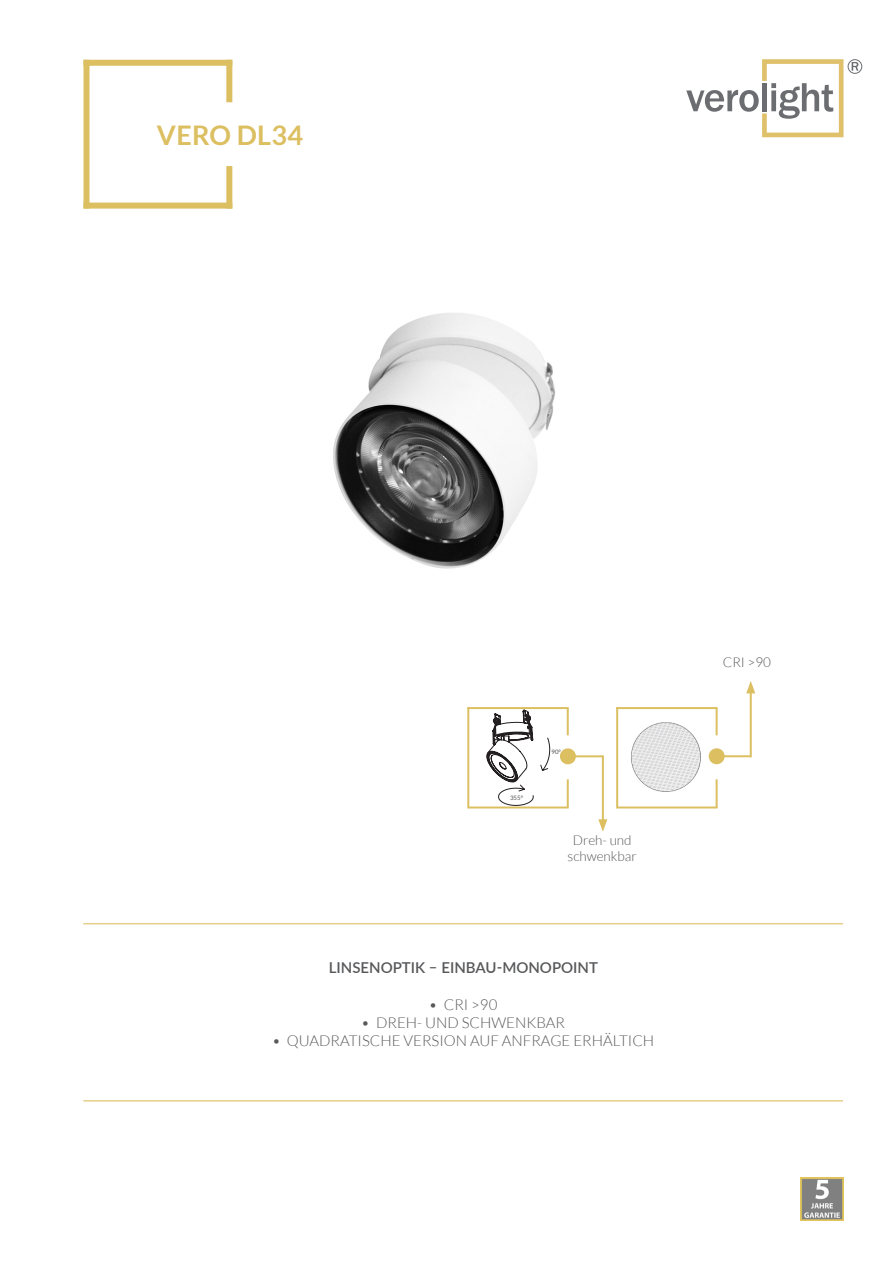
<style>
.page{position:relative;width:893px;height:1263px;background:#fff}
.page>*{position:absolute;margin:0;border:0;box-sizing:border-box;transform-origin:0 0}
.t1{font:700 27px "Lato";letter-spacing:.01em;color:#dcbf61}
.t2{font:300 15px "Lato";color:#57585a}
.t3{font:600 15px "Lato";color:#57585a}
.t4{font:300 13.5px/16.2px "Lato";color:#57585a;text-align:center}
.t5{font:6.15px "Lato";color:#4b4c4d}
</style>
<div class="page">
<div style="left:226px;top:166px;width:6px;height:43px;background:#dcbf61"></div>
<div style="left:84px;top:60px;width:6px;height:149px;background:#dcbf61"></div>
<div style="left:84px;top:203px;width:148px;height:6px;background:#dcbf61"></div>
<div style="left:226px;top:60px;width:6px;height:42px;background:#dcbf61"></div>
<div style="left:84px;top:60px;width:148px;height:6px;background:#dcbf61"></div>
<img style="left:800px;top:1178px;width:43px;height:42px">
<hr style="left:567px;top:779px;width:2px;height:28px;background:#dcbf61">
<hr style="left:467px;top:707px;width:2px;height:100px;background:#dcbf61">
<hr style="left:467px;top:806px;width:102px;height:2px;background:#dcbf61">
<hr style="left:567px;top:708px;width:2px;height:27px;background:#dcbf61">
<hr style="left:467px;top:707px;width:102px;height:2px;background:#dcbf61">
<hr style="left:716px;top:779px;width:2px;height:28px;background:#dcbf61">
<hr style="left:616px;top:707px;width:2px;height:100px;background:#dcbf61">
<hr style="left:616px;top:806px;width:102px;height:2px;background:#dcbf61">
<hr style="left:716px;top:708px;width:2px;height:27px;background:#dcbf61">
<hr style="left:616px;top:707px;width:102px;height:2px;background:#dcbf61">
<hr style="left:750px;top:690px;width:2px;height:67px;background:#dcbf61">
<svg style="left:746px;top:681px;width:9px;height:12px"></svg>
<div style="left:709px;top:748px;width:16px;height:16px;border:8px solid #dcbf61;border-radius:50%"></div>
<hr style="left:723px;top:755px;width:28px;height:2px;background:#dcbf61">
<hr style="left:602px;top:755px;width:2px;height:68px;background:#dcbf61">
<svg style="left:598px;top:819px;width:9px;height:13px"></svg>
<div style="left:560px;top:748px;width:16px;height:16px;border:8px solid #dcbf61;border-radius:50%"></div>
<hr style="left:575px;top:755px;width:28px;height:2px;background:#dcbf61">
<svg style="left:686px;top:59px;width:157px;height:78px"></svg>
<svg style="left:852px;top:62px;width:6px;height:9px"></svg>
<div style="left:848px;top:59px;width:14px;height:15px;border:1px solid #6c6d70;border-radius:50%"></div>
<img style="left:333px;top:313px;width:222px;height:256px">
<img style="left:631px;top:723px;width:70px;height:69px">
<svg style="left:484px;top:709px;width:67px;height:96px"></svg>
<hr style="left:83px;top:923px;width:760px;height:1px;background:#dcbf61">
<hr style="left:83px;top:1100px;width:760px;height:1px;background:#dcbf61">
<p class="t1" style="left:157px;top:120px;width:148px">VERO DL34</p>
<p class="t5" style="left:510px;top:794px;width:14px">355°</p>
<p class="t5" style="left:552px;top:748px;width:11px">90°</p>
<p class="t4" style="left:568px;top:832px;width:71px">Dreh- und schwenkbar</p>
<p class="t3" style="left:329px;top:956px;width:271px">LINSENOPTIK – EINBAU-MONOPOINT</p>
<p class="t2" style="left:429px;top:996px;width:70px">• CRI &gt;90</p>
<p class="t2" style="left:361px;top:1014px;width:205px">• DREH- UND SCHWENKBAR</p>
<p class="t2" style="left:272px;top:1032px;width:384px">• QUADRATISCHE VERSION AUF ANFRAGE ERHÄLTICH</p>
<p class="t4" style="left:723px;top:654px;width:50px">CRI &gt;90</p>
</div>
